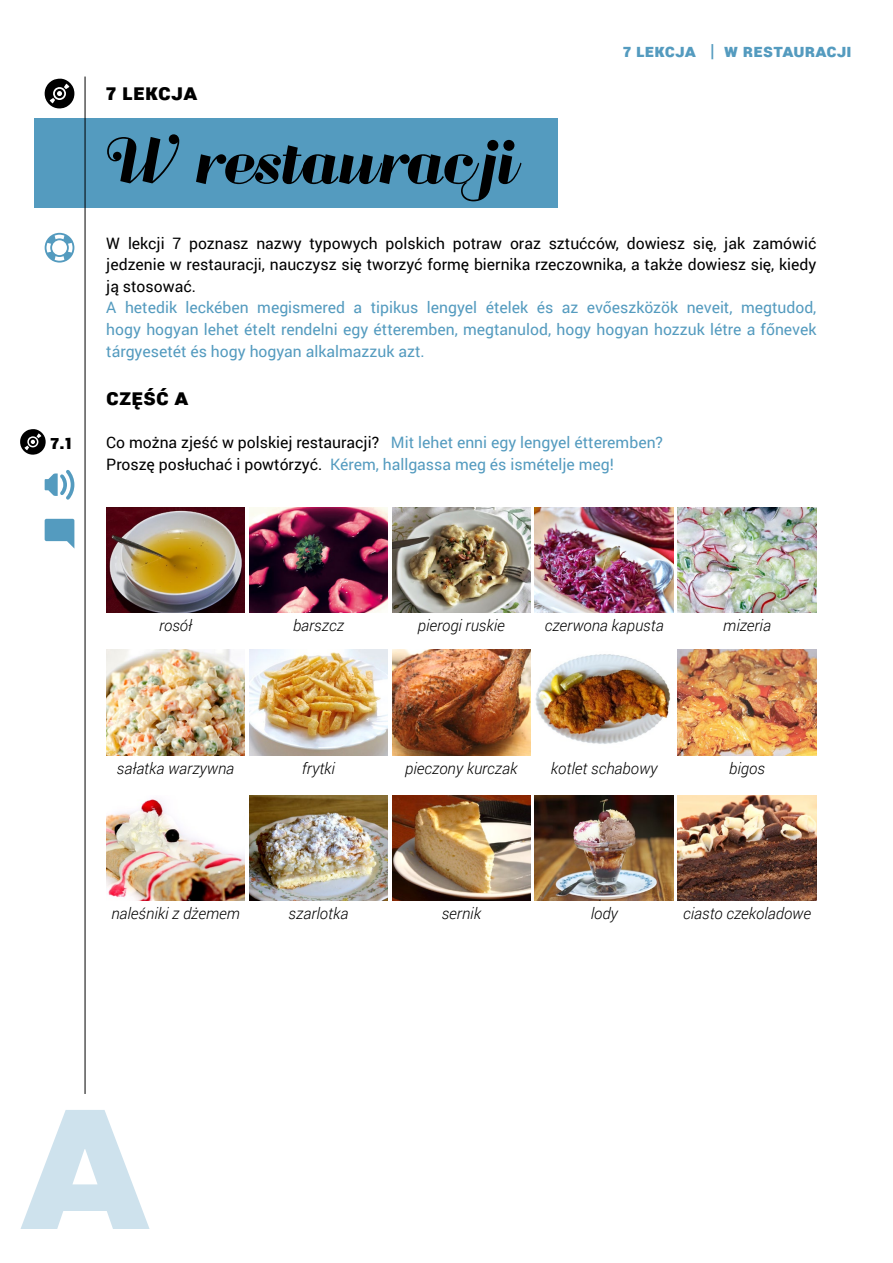
<style>
.page{position:relative;width:893px;height:1263px;background:#fff}
.page>*{position:absolute;margin:0;border:0;box-sizing:border-box;transform-origin:0 0}
.t1{font:58.5px "Lombard";letter-spacing:-.005em;color:#000}
.t2{font:900 22.5px "Roboto";color:#000}
.t3{font:900 19.5px "Roboto";color:#000}
.t4{font:900 18px "Roboto";letter-spacing:.01em;color:#549bbf}
.t5{font:15.75px/21.6px "Roboto";color:#549bbf;text-align:justify}
.t6{font:15.75px/21.6px "Roboto";color:#000;text-align:justify}
.t7{font:italic 300 15.75px "Roboto";color:#000}
.s1{color:#000}
</style>
<div class="page">
<svg style="left:21px;top:1110px;width:129px;height:119px"></svg>
<div style="left:34px;top:118px;width:523px;height:89px;background:#549bbf"></div>
<hr style="left:85px;top:77px;width:1px;height:1017px;background:#000">
<svg style="left:45px;top:233px;width:29px;height:30px"></svg>
<svg style="left:45px;top:519px;width:29px;height:29px"></svg>
<svg style="left:45px;top:470px;width:29px;height:30px"></svg>
<img style="left:106px;top:507px;width:139px;height:106px">
<img style="left:249px;top:507px;width:139px;height:106px">
<img style="left:392px;top:507px;width:139px;height:106px">
<img style="left:535px;top:507px;width:139px;height:106px">
<img style="left:678px;top:507px;width:138px;height:105px">
<img style="left:106px;top:650px;width:139px;height:105px">
<img style="left:249px;top:650px;width:139px;height:105px">
<img style="left:392px;top:650px;width:139px;height:105px">
<img style="left:535px;top:654px;width:136px;height:90px">
<img style="left:678px;top:650px;width:138px;height:105px">
<img style="left:106px;top:799px;width:139px;height:102px">
<img style="left:249px;top:795px;width:139px;height:106px">
<img style="left:392px;top:795px;width:139px;height:106px">
<img style="left:535px;top:795px;width:139px;height:106px">
<img style="left:678px;top:795px;width:138px;height:106px">
<svg style="left:45px;top:79px;width:29px;height:30px"></svg>
<svg style="left:20px;top:429px;width:26px;height:26px"></svg>
<p class="t3" style="left:50px;top:428px;width:23px">7.1</p>
<p class="t4" style="left:623px;top:38px;width:230px">7 LEKCJA | W RESTAURACJ I</p>
<h2 class="t2" style="left:106px;top:76px;width:92px">7 LEKCJA</h2>
<h1 class="t1" style="left:106px;top:114px;width:411px">W restaurac ji</h1>
<p class="t6" style="left:106px;top:232px;width:712px">W lekcji 7 poznasz nazwy typowych polskich potraw oraz sztućców, dowiesz się, jak zamówić jedzenie w restauracji, nauczysz się tworzyć formę biernika rzeczownika, a także dowiesz się, kiedy ją stosować.</p>
<p class="t5" style="left:106px;top:296px;width:712px">A hetedik leckében megismered a tipikus lengyel ételek és az evőeszközök neveit, megtudod, hogy hogyan lehet ételt rendelni egy étteremben, megtanulod, hogy hogyan hozzuk létre a főnevek tárgyesetét és hogy hogyan alkalmazzuk azt.</p>
<h2 class="t2" style="left:106px;top:381px;width:84px">CZĘŚĆ A</h2>
<p class="t5" style="left:106px;top:431px;width:558px"><span class="s1">Co można zjeść w polskiej restauracji?</span> Mit lehet enni egy lengyel étteremben?<br><span class="s1">Proszę posłuchać i powtórzyć.</span> Kérem, hallgassa meg és ismételje meg!</p>
<p class="t7" style="left:159px;top:615px;width:34px">rosół</p>
<p class="t7" style="left:293px;top:615px;width:52px">barszcz</p>
<p class="t7" style="left:418px;top:615px;width:88px">pierogi ruskie</p>
<p class="t7" style="left:545px;top:615px;width:121px">czerwona kapusta</p>
<p class="t7" style="left:723px;top:615px;width:49px">mizeria</p>
<p class="t7" style="left:117px;top:757px;width:119px">sałatka warzywna</p>
<p class="t7" style="left:302px;top:757px;width:35px">frytki</p>
<p class="t7" style="left:405px;top:757px;width:114px">pieczony kurczak</p>
<p class="t7" style="left:551px;top:757px;width:108px">kotlet schabowy</p>
<p class="t7" style="left:729px;top:757px;width:37px">bigos</p>
<p class="t7" style="left:111px;top:903px;width:130px">naleśniki z dżemem</p>
<p class="t7" style="left:289px;top:903px;width:61px">szarlotka</p>
<p class="t7" style="left:442px;top:903px;width:41px">sernik</p>
<p class="t7" style="left:591px;top:903px;width:29px">lody</p>
<p class="t7" style="left:683px;top:903px;width:129px">ciasto czekoladowe</p>
</div>
